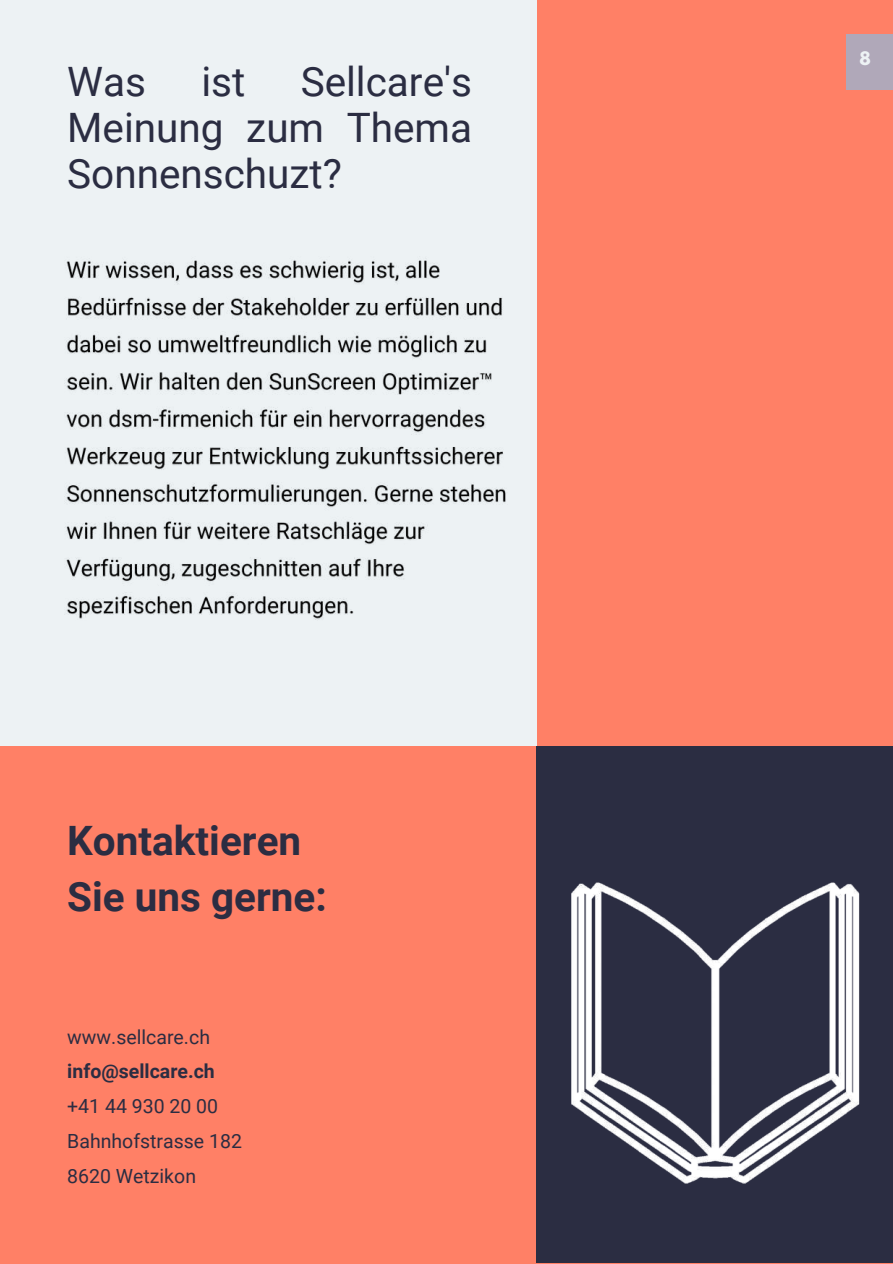
<style>
.page{position:relative;width:893px;height:1264px;background:#fff}
.page>*{position:absolute;margin:0;border:0;box-sizing:border-box;transform-origin:0 0}
.t1{font:40.5px/46.2px "Roboto";color:#2b2d42;text-align:justify}
.t2{font:700 40.5px/56.2px "Roboto";color:#2b2d42}
.t3{font:19.5px/34.8px "Roboto";color:#2b2d42}
.t4{font:700 19.5px "Roboto";color:#2b2d42}
.t5{font:700 16.5px "League Spartan";color:#edf2f4}
</style>
<div class="page">
<div style="left:0;top:0;width:892px;height:1263px;background:#ff8066"></div>
<div style="left:0;top:0;width:537px;height:746px;background:#edf2f4"></div>
<div style="left:536px;top:746px;width:356px;height:516px;background:#2b2d42"></div>
<img style="left:571px;top:882px;width:289px;height:302px">
<img style="left:66px;top:260px;width:440px;height:360px">
<div style="left:846px;top:34px;width:46px;height:55px;background:#b0a8b9"></div>
<h1 class="t1" style="left:67px;top:59px;width:406px;text-indent:233px">Sellcare's Meinung zum Thema Sonnenschuzt?</h1>
<h1 class="t1" style="left:67px;top:59px;width:80px">Was</h1>
<h1 class="t1" style="left:201px;top:59px;width:45px">ist</h1>
<h1 class="t2" style="left:67px;top:812px;width:261px">Kontaktieren<br>Sie uns gerne:</h1>
<p class="t3" style="left:67px;top:1019px;width:144px">www.sellcare.ch</p>
<p class="t4" style="left:67px;top:1060px;width:149px">info@sellcare.ch</p>
<p class="t3" style="left:67px;top:1089px;width:176px">+41 44 930 20 00<br>Bahnhofstrasse 182<br>8620 Wetzikon</p>
<p class="t5" style="left:859px;top:51px;width:13px">8</p>
</div>
